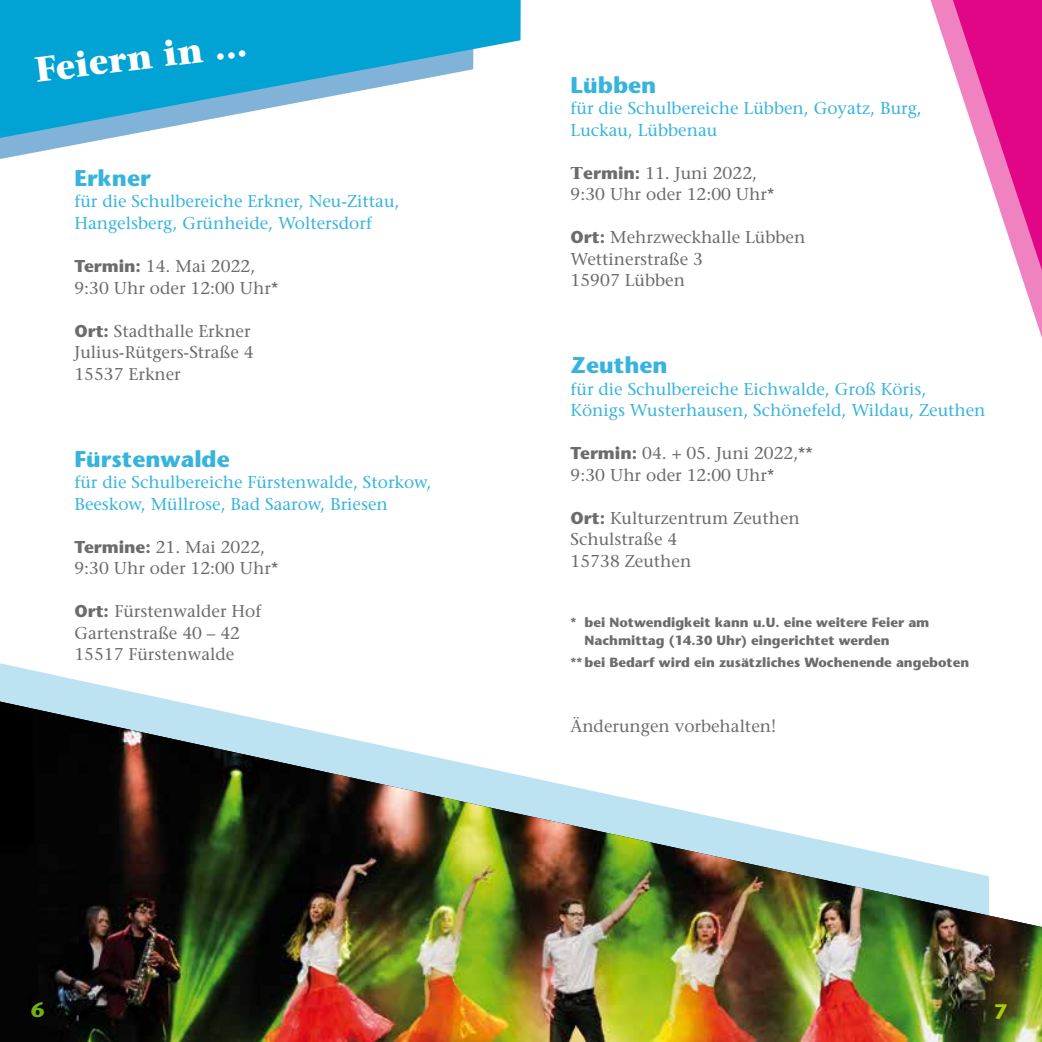
<style>
.page{position:relative;width:1042px;height:1042px;background:#fff}
.page>*{position:absolute;margin:0;border:0;box-sizing:border-box;transform-origin:0 0}
.t1{font:700 35px "Stone Serif";color:#fff}
.t2{font:700 22.75px "Stone Sans";color:#37b4dd}
.t3{font:700 21px "Stone Sans";color:#70b018}
.t4{font:700 21px "Stone Sans";color:#a9cb08}
.t5{font:17.15px/21.5px "Stone Serif";color:#6b6c6c}
.t6{font:17.15px/21.5px "Stone Serif";color:#37b4dd}
.t7{font:700 13.3px/17.5px "Stone Sans";color:#6b6c6c}
.s1{font-family:"Stone Sans";font-weight:700}
.s2{font-weight:700}
</style>
<div class="page">
<svg style="left:0;top:663px;width:174px;height:38px"></svg>
<img style="left:0;top:701px;width:1042px;height:341px">
<svg style="left:930px;top:0;width:112px;height:338px"></svg>
<svg style="left:953px;top:0;width:89px;height:270px"></svg>
<svg style="left:0;top:138px;width:111px;height:21px"></svg>
<svg style="left:0;top:0;width:521px;height:138px;fill:#00a3d4"></svg>
<h1 class="t1" style="left:32px;top:48px;width:215px;rotate:-7deg">Feiern in ...</h1>
<h2 class="t2" style="left:74px;top:164px;width:78px">Erkner</h2>
<p class="t6" style="left:74px;top:191px;width:326px">für die Schulbereiche Erkner, Neu-Zittau,<br>Hangelsberg, Grünheide, Woltersdorf</p>
<p class="t5" style="left:74px;top:255px;width:205px"><span class="s1">Termin:</span> 14. Mai 2022,<br>9:30 Uhr oder 12:00 Uhr*</p>
<p class="t5" style="left:74px;top:320px;width:181px"><span class="s1">Ort:</span> Stadthalle Erkner<br>Julius-Rütgers-Straße 4<br>15537 Erkner</p>
<h2 class="t2" style="left:74px;top:444px;width:157px">Fürstenwalde</h2>
<p class="t6" style="left:74px;top:471px;width:359px">für die Schulbereiche Fürstenwalde, Storkow,<br>Beeskow, Müllrose, Bad Saarow, Briesen</p>
<p class="t5" style="left:74px;top:536px;width:205px"><span class="s1">Termine:</span> 21. Mai 2022,<br>9:30 Uhr oder 12:00 Uhr*</p>
<p class="t5" style="left:74px;top:600px;width:188px"><span class="s1">Ort:</span> Fürstenwalder Hof<br>Gartenstraße 40 – 42<br>15517 Fürstenwalde</p>
<h2 class="t2" style="left:570px;top:70px;width:87px">Lübben</h2>
<p class="t6" style="left:570px;top:97px;width:353px">für die Schulbereiche Lübben, Goyatz, Burg,<br>Luckau, Lübbenau</p>
<p class="t5" style="left:570px;top:162px;width:205px"><span class="s2">T</span><span class="s1">ermin:</span> 11. Juni 2022,<br>9:30 Uhr oder 12:00 Uhr*</p>
<p class="t5" style="left:570px;top:226px;width:236px"><span class="s1">Ort:</span> Mehrzweckhalle Lübben<br>Wettinerstraße 3<br>15907 Lübben</p>
<h2 class="t2" style="left:570px;top:351px;width:98px">Zeuthen</h2>
<p class="t6" style="left:570px;top:378px;width:416px">für die Schulbereiche Eichwalde, Groß Köris,<br>Königs Wusterhausen, Schönefeld, Wildau, Zeuthen</p>
<p class="t5" style="left:570px;top:442px;width:244px"><span class="s1">Termin:</span> 04. + 05. Juni 2022,**<br>9:30 Uhr oder 12:00 Uhr*</p>
<p class="t5" style="left:570px;top:507px;width:231px"><span class="s1">Ort:</span> Kulturzentrum Zeuthen<br>Schulstraße 4<br>15738 Zeuthen</p>
<p class="t7" style="left:584px;top:614px;width:346px;text-indent:-14px">* bei Notwendigkeit kann u.U. eine weitere Feier am<br>Nachmittag (14.30 Uhr) eingerichtet werden</p>
<p class="t7" style="left:570px;top:653px;width:400px">** bei Bedarf wird ein zusätzliches Wochenende angeboten</p>
<p class="t5" style="left:570px;top:715px;width:207px">Änderungen vorbehalten!</p>
<p class="t3" style="left:31px;top:996px;width:15px">6</p>
<p class="t4" style="left:994px;top:998px;width:15px">7</p>
</div>
